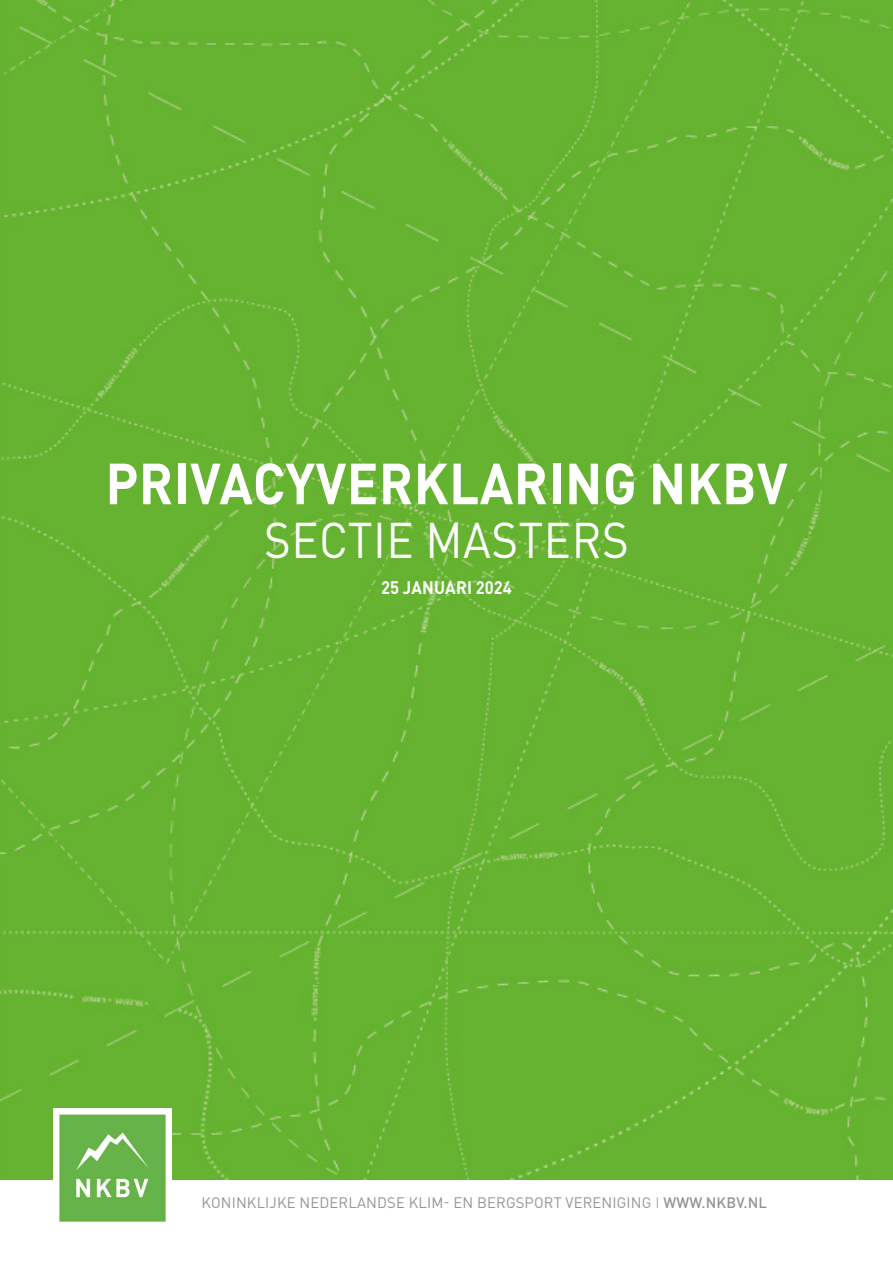
<style>
.page{position:relative;width:893px;height:1263px;background:#fff}
.page>*{position:absolute;margin:0;border:0;box-sizing:border-box;transform-origin:0 0}
.t1{font:700 57px "DIN Pro";letter-spacing:.01em;color:#fff;scale:.92 1}
.t2{font:49.5px "DIN Pro";letter-spacing:.01em;color:#fff;scale:.92 1}
.t3{font:700 18px "DIN Pro";letter-spacing:.005em;color:#fff;scale:.92 1}
.t4{font:15px "DIN Pro";letter-spacing:.01em;color:#939598}
.s1{font-weight:300}
.s2{font-weight:500}
</style>
<div class="page">
<div style="left:0;top:0;width:893px;height:1180px;background:#66b331"></div>
<img style="left:53px;top:1109px;width:119px;height:113px">
<p class="t1" style="left:105px;top:445px;width:743px">PRIVACYVERKLARING NKBV</p>
<p class="t2" style="left:264px;top:507px;width:398px">SECTIE MASTERS</p>
<p class="t3" style="left:381px;top:575px;width:144px">25 JANUARI 2024</p>
<p class="t4" style="left:201px;top:1192px;width:567px">KONINKLIJKE NEDERLANDSE KLIM- EN BERGSPORT VERENIGING <span class="s1">I</span> <span class="s2">WWW.NKBV.NL</span></p>
</div>
